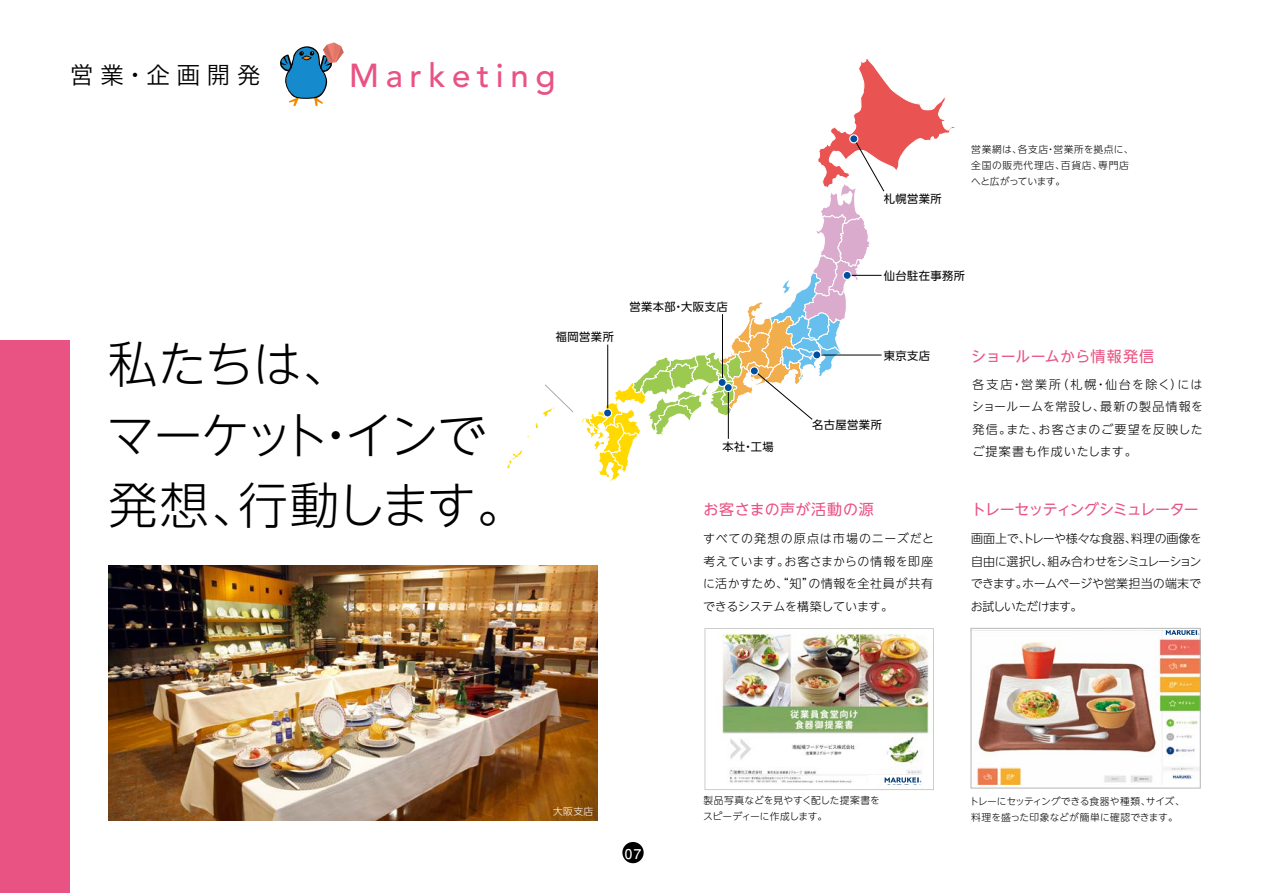
<style>
.page{position:relative;width:1263px;height:893px;background:#fff}
.page>*{position:absolute;margin:0;border:0;box-sizing:border-box;transform-origin:0 0}
.t1{font:300 49.5px/70.5px "UD Shin Go NT Pro";letter-spacing:-.04em;color:#000}
.t2{font:500 33px "Avenir LT Std";letter-spacing:.2em;color:#e95383}
.t3{font:24px "Hiragino UD Sans Std W3";letter-spacing:.26em;color:#000}
.t4{font:15px "UD Shin Go NT Pro";letter-spacing:-.055em;color:#e95383}
.t5{font:15px "UD Shin Go NT Pro";letter-spacing:.02em;color:#e95383}
.t6{font:15px "UD Shin Go NT Pro";letter-spacing:.035em;color:#e95383}
.t7{font:700 13.5px "Futo Go B101 Pro";color:#fff}
.t8{font:300 12px/22.5px "UD Shin Go NT Pro";letter-spacing:.005em;color:#000}
.t9{font:300 12px/22.5px "UD Shin Go NT Pro";letter-spacing:.065em;color:#000;text-align:right}
.t10{font:300 12px/22.5px "UD Shin Go NT Pro";letter-spacing:-.015em;color:#000}
.t11{font:300 12px/22.5px "UD Shin Go NT Pro";letter-spacing:.03em;color:#000}
.t12{font:300 12px/22.5px "UD Shin Go NT Pro";letter-spacing:.075em;color:#000}
.t13{font:300 12px/22.5px "UD Shin Go NT Pro";letter-spacing:-.085em;color:#000}
.t14{font:300 12px "UD Shin Go NT Pro";letter-spacing:-.03em;color:#000}
.t15{font:300 12px "UD Shin Go NT Pro";letter-spacing:-.07em;color:#000}
.t16{font:300 12px "UD Shin Go NT Pro";letter-spacing:.06em;color:#000}
.t17{font:300 12px "UD Shin Go NT Pro";letter-spacing:.095em;color:#000}
.t18{font:11.25px "UD Shin Go NT Pro";letter-spacing:.04em;color:#000}
.t19{font:300 9.75px/15.8px "UD Shin Go NT Pro";letter-spacing:.015em;color:#000}
.t20{font:300 9.75px/15.8px "UD Shin Go NT Pro";letter-spacing:-.005em;color:#000}
.t21{font:300 9.75px "UD Shin Go NT Pro";letter-spacing:.045em;color:#000}
.t22{font:300 9.75px "UD Shin Go NT Pro";color:#fff}
</style>
<div class="page">
<div style="left:0;top:340px;width:70px;height:553px;background:#e95383"></div>
<img style="left:973px;top:630px;width:226px;height:155px">
<div style="left:971px;top:628px;width:230px;height:160px;border:1px solid #b5b6b6"></div>
<svg style="left:1166px;top:630px;width:33px;height:5px"></svg>
<img style="left:108px;top:566px;width:489px;height:255px">
<svg style="left:280px;top:42px;width:64px;height:65px"></svg>
<img style="left:705px;top:628px;width:229px;height:162px">
<svg style="left:507px;top:450px;width:16px;height:19px"></svg>
<svg style="left:527px;top:384px;width:46px;height:54px"></svg>
<svg style="left:582px;top:59px;width:373px;height:422px"></svg>
<hr style="left:728px;top:392px;width:1px;height:47px;background:#000">
<hr style="left:722px;top:314px;width:1px;height:64px;background:#000">
<hr style="left:607px;top:345px;width:1px;height:63px;background:#000">
<div style="left:622px;top:842px;width:22px;height:21px;background:#000;border-radius:50%"></div>
<h3 class="t3" style="left:70px;top:57px;width:193px">営業・企画開発</h3>
<h2 class="t2" style="left:349px;top:56px;width:208px">Marketing</h2>
<p class="t18" style="left:884px;top:189px;width:60px">札幌営業所</p>
<p class="t19" style="left:971px;top:141px;width:52px">営業網は、</p>
<p class="t21" style="left:1053px;top:141px;width:82px">営業所を拠点に、</p>
<p class="t19" style="left:1018px;top:141px;width:32px">各支店</p>
<p class="t19" style="left:1046px;top:141px;width:11px">・</p>
<p class="t19" style="left:1061px;top:157px;width:43px">百貨店、</p>
<p class="t19" style="left:971px;top:157px;width:96px">全国の販売代理店、へと広がっています。</p>
<p class="t19" style="left:1098px;top:157px;width:32px">専門店</p>
<h1 class="t1" style="left:106px;top:327px;width:382px">私たちは、<br>マーケットインで</h1>
<h1 class="t1" style="left:238px;top:398px;width:289px;text-indent:73px">・<br>行動します。</h1>
<h1 class="t1" style="left:108px;top:468px;width:154px">発想、</h1>
<p class="t18" style="left:556px;top:327px;width:60px">福岡営業所</p>
<p class="t18" style="left:629px;top:297px;width:48px">営業本部</p>
<p class="t18" style="left:681px;top:297px;width:48px">大阪支店</p>
<p class="t18" style="left:673px;top:297px;width:13px">・</p>
<p class="t18" style="left:722px;top:437px;width:24px">本社</p>
<p class="t18" style="left:751px;top:437px;width:24px">工場</p>
<p class="t18" style="left:742px;top:437px;width:13px">・</p>
<p class="t18" style="left:884px;top:267px;width:83px">仙台駐在事務所</p>
<p class="t18" style="left:884px;top:346px;width:48px">東京支店</p>
<p class="t18" style="left:812px;top:416px;width:71px">名古屋営業所</p>
<h3 class="t5" style="left:971px;top:344px;width:184px">ショールームから情報発信</h3>
<p class="t8" style="left:1056px;top:373px;width:128px">（札幌・仙台を除く）</p>
<p class="t8" style="left:972px;top:373px;width:90px">各支店・営業所</p>
<p class="t8" style="left:1177px;top:373px;width:27px">には</p>
<p class="t11" style="left:1039px;top:395px;width:166px;text-indent:-67px">ショールームを常設し、<br>お客さまのご要望を反映した</p>
<p class="t17" style="left:1100px;top:397px;width:104px">最新の製品情報を</p>
<p class="t12" style="left:972px;top:418px;width:166px">発信。<br>ご提案書も作成いたします。</p>
<p class="t8" style="left:1006px;top:418px;width:38px">また、</p>
<h3 class="t6" style="left:703px;top:497px;width:172px">お客さまの声が活動の源</h3>
<h3 class="t4" style="left:971px;top:497px;width:229px">トレーセッティングシミュレーター</h3>
<p class="t9" style="left:703px;top:527px;width:232px">すべての発想の原点は市場のニーズだとお客さまからの情報を即座</p>
<p class="t8" style="left:703px;top:549px;width:87px">考えています。</p>
<p class="t16" style="left:808px;top:574px;width:126px">の情報を全社員が共有</p>
<p class="t10" style="left:703px;top:572px;width:191px">に活かすため、“知”<br>できるシステムを構築しています。</p>
<p class="t8" style="left:1131px;top:527px;width:72px">料理の画像を</p>
<p class="t14" style="left:971px;top:529px;width:167px">画面上でトレーや様々な食器、</p>
<p class="t8" style="left:1019px;top:527px;width:13px">、</p>
<p class="t15" style="left:1047px;top:551px;width:155px">組み合わせをシミュレーション</p>
<p class="t8" style="left:1022px;top:549px;width:180px;text-indent:-51px">自由に選択し、<br>ホームページや営業担当の端末で</p>
<p class="t13" style="left:971px;top:572px;width:113px">できます。<br>お試しいただけます。</p>
<p class="t22" style="left:553px;top:803px;width:42px">大阪支店</p>
<h3 class="t7" style="left:625px;top:843px;width:18px">07</h3>
<p class="t20" style="left:703px;top:792px;width:178px">製品写真などを見やすく配した提案書をスピーディーに作成します。</p>
<p class="t19" style="left:969px;top:793px;width:210px">トレーにセッティングできる食器や種類、<br>料理を盛った印象などが簡単に確認できます。</p>
<p class="t19" style="left:1146px;top:793px;width:40px">サイズ、</p>
</div>
